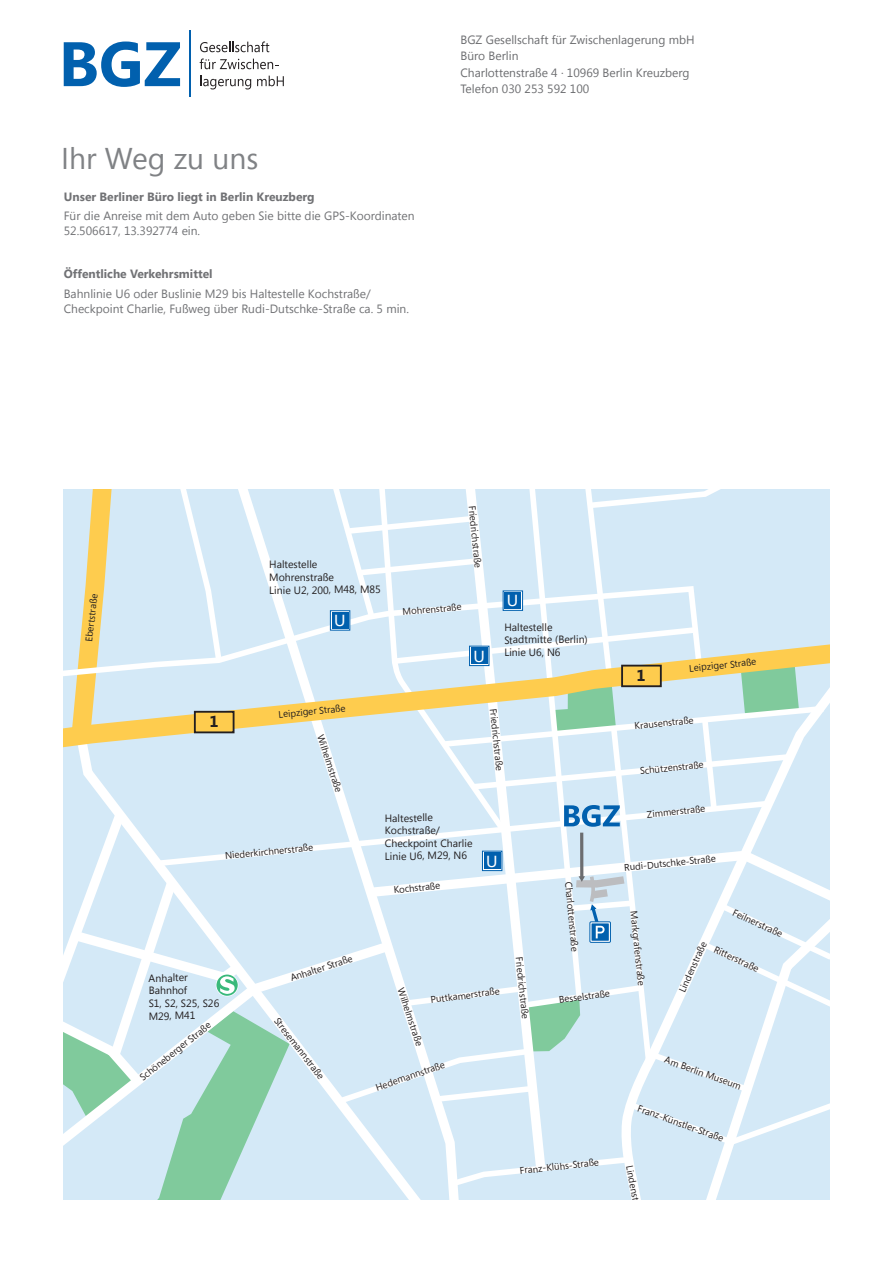
<style>
.page{position:relative;width:893px;height:1263px;background:#fff}
.page>*{position:absolute;margin:0;border:0;box-sizing:border-box;transform-origin:0 0}
.t1{font:30px "Segoe UI";color:#808285}
.t2{font:700 15.75px "Segoe UI";color:#231f20}
.t3{font:15.6px "Helvetica";color:#fff}
.t4{font:12px/15px "Segoe UI";color:#717275}
.t5{font:12px/16.5px "Segoe UI";color:#6c6d70}
.t6{font:700 12px "Segoe UI";color:#717275}
.t7{font:10.5px/12.6px "Segoe UI";letter-spacing:-.005em;color:#231f20}
.t8{font:9.6px "Segoe UI";color:#231f20}
</style>
<div class="page">
<svg style="left:200px;top:41px;width:69px;height:11px"></svg>
<svg style="left:200px;top:58px;width:79px;height:11px"></svg>
<svg style="left:200px;top:76px;width:51px;height:13px"></svg>
<svg style="left:257px;top:76px;width:27px;height:10px"></svg>
<svg style="left:64px;top:42px;width:116px;height:45px"></svg>
<hr style="left:190px;top:30px;width:1px;height:67px;background:#0160ae">
<svg style="left:64px;top:489px;width:765px;height:710px;background:#d5e8ee"></svg>
<h1 class="t1" style="left:61px;top:138px;width:199px">Ihr Weg zu uns</h1>
<p class="t6" style="left:64px;top:188px;width:252px">Unser Berliner Büro liegt in Berlin Kreuzberg</p>
<p class="t4" style="left:64px;top:208px;width:352px">Für die Anreise mit dem Auto geben Sie bitte die GPS-Koordinaten<br>52.506617, 13.392774 ein.</p>
<p class="t6" style="left:64px;top:265px;width:150px">Öffentliche Verkehrsmittel</p>
<p class="t4" style="left:64px;top:285px;width:347px">Bahnlinie U6 oder Buslinie M29 bis Haltestelle Kochstraße/<br>Checkpoint Charlie, Fußweg über Rudi-Dutschke-Straße ca. 5 min.</p>
<p class="t5" style="left:460px;top:31px;width:236px">BGZ Gesellschaft für Zwischenlagerung mbH<br>Büro Berlin<br>Charlottenstraße 4 · 10969 Berlin Kreuzberg<br>Telefon 030 253 592 100</p>
<p class="t8" style="left:82px;top:641px;width:50px;rotate:-83deg">Ebertstraße</p>
<h2 class="t2" style="left:209px;top:710px;width:11px">1</h2>
<p class="t7" style="left:269px;top:558px;width:113px">Haltestelle<br>Mohrenstraße<br>Linie U2, 200, M48, M85</p>
<h3 class="t3" style="left:334px;top:608px;width:13px">U</h3>
<p class="t8" style="left:278px;top:708px;width:69px;rotate:-6deg">Leipziger Straße</p>
<p class="t8" style="left:327px;top:733px;width:62px;rotate:72deg">Wilhelmstraße</p>
<p class="t8" style="left:479px;top:505px;width:64px;rotate:84deg">Friedrichstraße</p>
<p class="t8" style="left:402px;top:605px;width:61px;rotate:-5deg">Mohrenstraße</p>
<h3 class="t3" style="left:473px;top:644px;width:13px">U</h3>
<h3 class="t3" style="left:507px;top:589px;width:13px">U</h3>
<p class="t7" style="left:504px;top:620px;width:85px">Haltestelle<br>Stadtmitte (Berlin)<br>Linie U6, N6</p>
<p class="t8" style="left:500px;top:708px;width:64px;rotate:84deg">Friedrichstraße</p>
<p class="t8" style="left:224px;top:849px;width:90px;rotate:-6deg">Niederkirchnerstraße</p>
<p class="t7" style="left:149px;top:971px;width:72px">Anhalter<br>Bahnhof<br>S1, S2, S25, S26<br>M29, M41</p>
<p class="t8" style="left:137px;top:1072px;width:89px;rotate:-38deg">Schöneberger Straße</p>
<p class="t8" style="left:289px;top:972px;width:66px;rotate:-18deg">Anhalter Straße</p>
<p class="t8" style="left:282px;top:1015px;width:76px;rotate:52deg">Stresemannstraße</p>
<p class="t7" style="left:385px;top:811px;width:89px">Haltestelle<br>Kochstraße/<br>Checkpoint Charlie<br>Linie U6, M29, N6</p>
<p class="t8" style="left:393px;top:883px;width:48px;rotate:-6deg">Kochstraße</p>
<h3 class="t3" style="left:486px;top:849px;width:13px">U</h3>
<p class="t8" style="left:575px;top:881px;width:72px;rotate:85deg">Charlottenstraße</p>
<p class="t8" style="left:407px;top:986px;width:62px;rotate:72deg">Wilhelmstraße</p>
<p class="t8" style="left:526px;top:956px;width:64px;rotate:84deg">Friedrichstraße</p>
<p class="t8" style="left:430px;top:993px;width:71px;rotate:-8deg">Puttkamerstraße</p>
<p class="t8" style="left:558px;top:993px;width:53px;rotate:-8deg">Besselstraße</p>
<p class="t8" style="left:374px;top:1081px;width:74px;rotate:-19deg">Hedemannstraße</p>
<p class="t8" style="left:519px;top:1164px;width:81px;rotate:-6deg">Franz-Klühs-Straße</p>
<h2 class="t2" style="left:637px;top:664px;width:11px">1</h2>
<p class="t8" style="left:688px;top:662px;width:69px;rotate:-6deg">Leipziger Straße</p>
<p class="t8" style="left:634px;top:719px;width:61px;rotate:-6deg">Krausenstraße</p>
<p class="t8" style="left:639px;top:764px;width:65px;rotate:-6deg">Schützenstraße</p>
<p class="t8" style="left:646px;top:808px;width:60px;rotate:-6deg">Zimmerstraße</p>
<p class="t8" style="left:623px;top:861px;width:93px;rotate:-6deg">Rudi-Dutschke-Straße</p>
<p class="t8" style="left:640px;top:910px;width:76px;rotate:84deg">Markgrafenstraße</p>
<p class="t8" style="left:736px;top:905px;width:55px;rotate:25deg">Feilnerstraße</p>
<p class="t8" style="left:676px;top:989px;width:56px;rotate:-66deg">Lindenstraße</p>
<p class="t8" style="left:717px;top:943px;width:50px;rotate:25deg">Ritterstraße</p>
<p class="t8" style="left:667px;top:1053px;width:82px;rotate:20deg">Am Berlin Museum</p>
<p class="t8" style="left:640px;top:1101px;width:92px;rotate:20deg">Franz-Künstler-Straße</p>
<p class="t8" style="left:636px;top:1164px;width:56px;rotate:79deg">Lindenstraße</p>
</div>
